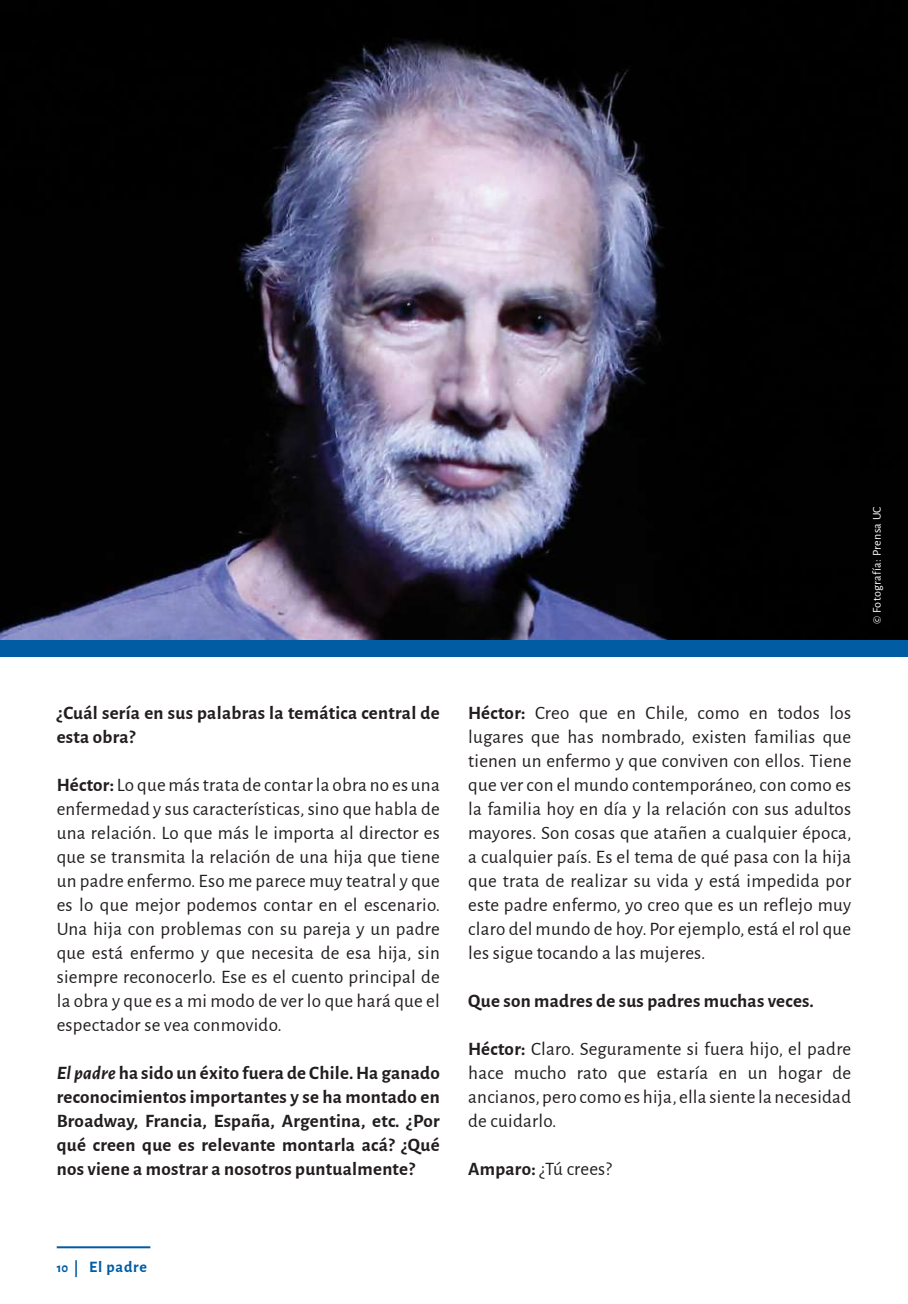
<style>
.page{position:relative;width:908px;height:1304px;background:#fff}
.page>*{position:absolute;margin:0;border:0;box-sizing:border-box;transform-origin:0 0}
.t1{font:19px/24px "Alegreya Sans";letter-spacing:.015em;color:#221d1f;text-align:justify}
.t2{font:700 19px/24px "Alegreya Sans";letter-spacing:.015em;color:#221d1f}
.t3{font:700 16px "Alegreya Sans";letter-spacing:.05em;color:#015ca3}
.t4{font:12px "Alegreya Sans";letter-spacing:.025em;color:#fff}
.s1{font-weight:700}
.s2{font-style:italic}
.s3{font-size:13px}
</style>
<div class="page">
<hr style="left:57px;top:1246px;width:93px;height:2px;background:#015ca3">
<img style="left:0;top:0;width:907px;height:640px">
<svg style="left:907px;top:640px;width:1px;height:17px"></svg>
<div style="left:0;top:640px;width:907px;height:17px;background:#015ca3"></div>
<p class="t4" style="left:868px;top:624px;width:119px;rotate:-90deg">© Fotografía: Prensa UC</p>
<p class="t2" style="left:57px;top:700px;width:384px">¿Cuál sería en sus palabras la temática central de esta obra?</p>
<p class="t1" style="left:57px;top:772px;width:385px"><span class="s1">Héctor:</span> Lo que más trata de contar la obra no es una enfermedad y sus características, sino que habla de una relación. Lo que más le importa al director es que se transmita la relación de una hija que tiene un padre enfermo. Eso me parece muy teatral y que es lo que mejor podemos contar en el escenario.<br>Una hija con problemas con su pareja y un padre que está enfermo y que necesita de esa hija, sin siempre reconocerlo. Ese es el cuento principal de la obra y que es a mi modo de ver lo que hará que el espectador se vea conmovido.</p>
<p class="t2" style="left:57px;top:1060px;width:384px;text-align:justify"><span class="s2">El padre</span> ha sido un éxito fuera de Chile. Ha ganado reconocimientos importantes y se ha montado en Broadway, Francia, España, Argentina, etc. ¿Por qué creen que es relevante montarla acá? ¿Qué nos viene a mostrar a nosotros puntualmente?</p>
<p class="t1" style="left:468px;top:700px;width:385px"><span class="s1">Héctor:</span> Creo que en Chile, como en todos los lugares que has nombrado, existen familias que tienen un enfermo y que conviven con ellos. Tiene que ver con el mundo contemporáneo, con como es la familia hoy en día y la relación con sus adultos mayores. Son cosas que atañen a cualquier época, a cualquier país. Es el tema de qué pasa con la hija que trata de realizar su vida y está impedida por este padre enfermo, yo creo que es un reflejo muy claro del mundo de hoy. Por ejemplo, está el rol que les sigue tocando a las mujeres.</p>
<p class="t2" style="left:468px;top:988px;width:347px">Que son madres de sus padres muchas veces.</p>
<p class="t1" style="left:468px;top:1036px;width:384px"><span class="s1">Héctor:</span> Claro. Seguramente si fuera hijo, el padre hace mucho rato que estaría en un hogar de ancianos, pero como es hija, ella siente la necesidad de cuidarlo.</p>
<p class="t1" style="left:468px;top:1156px;width:145px"><span class="s1">Amparo:</span> ¿Tú crees?</p>
<p class="t3" style="left:57px;top:1255px;width:92px"><span class="s3">10</span> | El padre</p>
</div>
